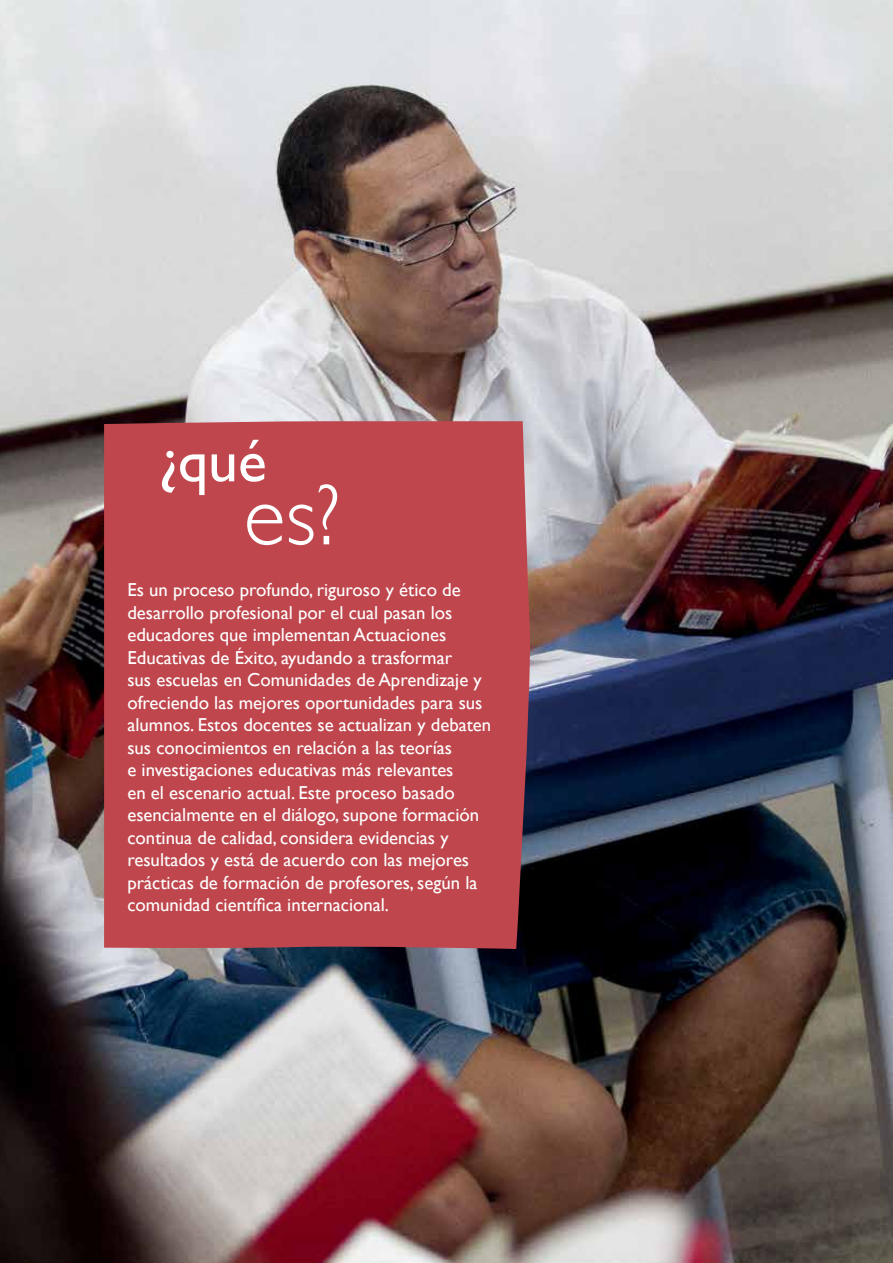
<style>
.page{position:relative;width:893px;height:1263px;background:#fff}
.page>*{position:absolute;margin:0;border:0;box-sizing:border-box;transform-origin:0 0}
.t1{font:300 87px "Gill Sans";color:#fff}
.t2{font:60px "Gill Sans";color:#fff}
.t3{font:18.75px/22.5px "Gill Sans";color:#fff}
</style>
<div class="page">
<img style="left:0;top:0;width:893px;height:1263px">
<div style="left:104px;top:421px;width:428px;height:528px;background:#bf464d"></div>
<h2 class="t2" style="left:158px;top:426px;width:110px">¿qué</h2>
<h1 class="t1" style="left:244px;top:447px;width:98px">es?</h1>
<p class="t3" style="left:127px;top:578px;width:365px">Es un proceso profundo, riguroso y ético de desarrollo profesional por el cual pasan los educadores que implementan Actuaciones Educativas de Éxito, ayudando a trasformar<br>sus escuelas en Comunidades de Aprendizaje y ofreciendo las mejores oportunidades para sus alumnos. Estos docentes se actualizan y debaten sus conocimientos en relación a las teorías<br>e investigaciones educativas más relevantes<br>en el escenario actual. Este proceso basado esencialmente en el diálogo, supone formación continua de calidad, considera evidencias y resultados y está de acuerdo con las mejores prácticas de formación de profesores, según la comunidad científica internacional.</p>
</div>
